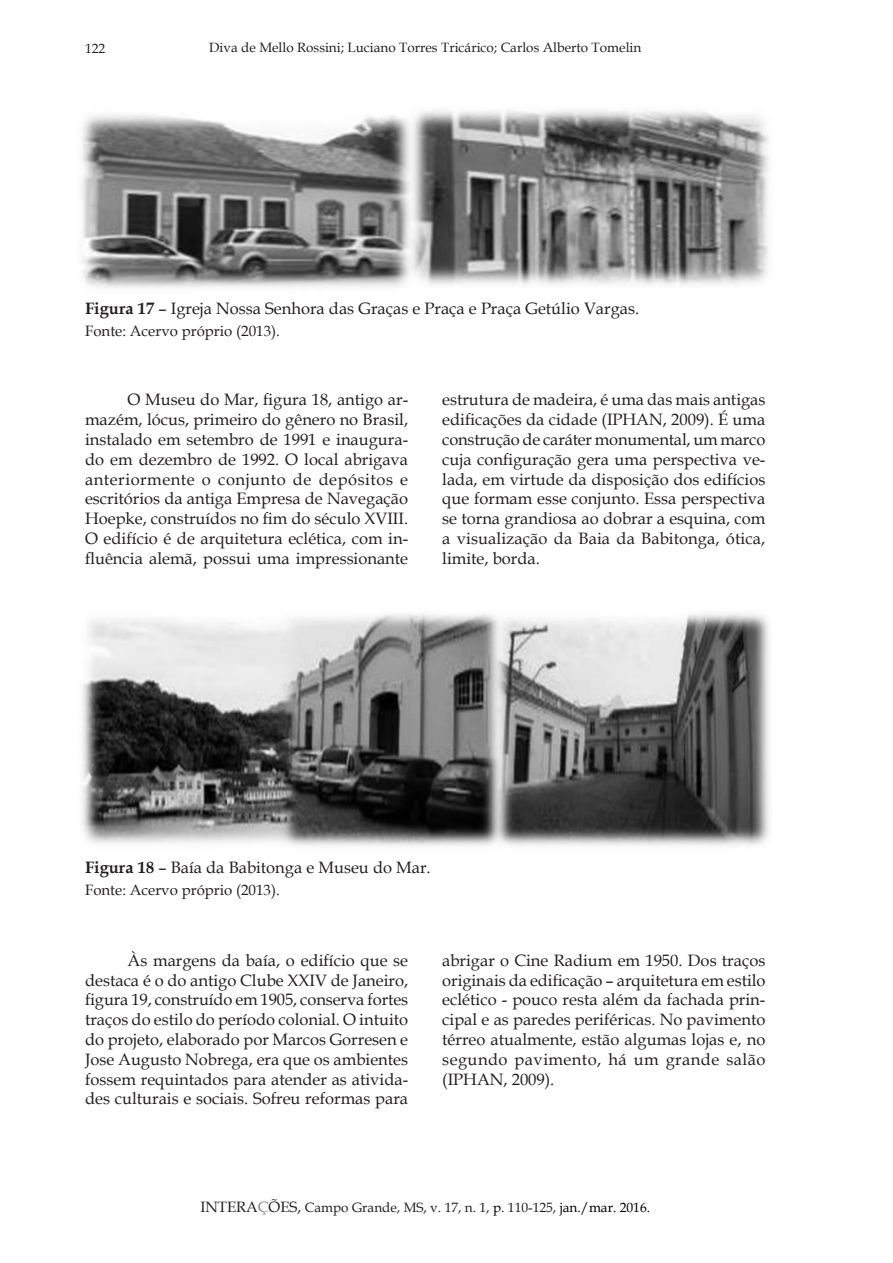
<style>
.page{position:relative;width:893px;height:1263px;background:#fff}
.page>*{position:absolute;margin:0;border:0;box-sizing:border-box;transform-origin:0 0}
.t1{font:16.5px/19.8px "Book Antiqua";color:#231f20;text-align:justify}
.t2{font:15px "Book Antiqua";color:#231f20}
.t3{font:13.5px "Book Antiqua";color:#231f20}
.s1{font-weight:700}
.s2{font-size:15px}
.s3{font-size:15px;color:#808285}
.s4{color:#000}
</style>
<div class="page">
<img style="left:81px;top:110px;width:688px;height:178px">
<img style="left:82px;top:613px;width:687px;height:233px">
<p class="t3" style="left:85px;top:39px;width:22px">122</p>
<p class="t3" style="left:209px;top:38px;width:434px">Diva de Mello Rossini; Luciano Torres Tricárico; Carlos Alberto Tomelin</p>
<p class="t1" style="left:85px;top:298px;width:556px"><span class="s1">Figura 17</span> – Igreja Nossa Senhora das Graças e Praça e Praça Getúlio Vargas.</p>
<p class="t2" style="left:85px;top:321px;width:196px">Fonte: Acervo próprio (2013).</p>
<p class="t1" style="left:85px;top:389px;width:325px;text-indent:43px">O Museu do Mar, figura 18, antigo ar&shy;mazém, lócus, primeiro do gênero no Brasil, instalado em setembro de 1991 e inaugura&shy;do em dezembro de 1992. O local abrigava anteriormente o conjunto de depósitos e escritórios da antiga Empresa de Navegação Hoepke, construídos no fim do século XVIII.<br>O edifício é de arquitetura eclética, com in&shy;fluência alemã, possui uma impressionante</p>
<p class="t1" style="left:442px;top:389px;width:325px">estrutura de madeira, é uma das mais antigas edificações da cidade (IPHAN, 2009). É uma construção de caráter monumental, um marco cuja configuração gera uma perspectiva ve&shy;lada, em virtude da disposição dos edifícios que formam esse conjunto. Essa perspectiva se torna grandiosa ao dobrar a esquina, com a visualização da Baia da Babitonga, ótica, limite, borda.</p>
<p class="t1" style="left:85px;top:857px;width:347px"><span class="s1">Figura 18</span> – Baía da Babitonga e Museu do Mar.</p>
<p class="t2" style="left:85px;top:880px;width:196px">Fonte: Acervo próprio (2013).</p>
<p class="t1" style="left:85px;top:950px;width:325px;text-indent:43px">Às margens da baía, o edifício que se destaca é o do antigo Clube XXIV de Janeiro, figura 19, construído em 1905, conserva fortes traços do estilo do período colonial. O intuito do projeto, elaborado por Marcos Gorresen e Jose Augusto Nobrega, era que os ambientes fossem requintados para atender as ativida&shy;des culturais e sociais. Sofreu reformas para</p>
<p class="t1" style="left:442px;top:950px;width:325px">abrigar o Cine Radium em 1950. Dos traços originais da edificação – arquitetura em estilo eclético - pouco resta além da fachada prin&shy;cipal e as paredes periféricas. No pavimento térreo atualmente, estão algumas lojas e, no segundo pavimento, há um grande salão (IPHAN, 2009).</p>
<p class="t3" style="left:200px;top:1198px;width:451px"><span class="s2">INTERA</span><span class="s3">Ç</span><span class="s2">ÕES,</span> Campo Grande, MS, v. 17, n. 1, <span class="s4">p</span>. 110-125, <span class="s4">jan./mar. 2016.</span></p>
</div>
